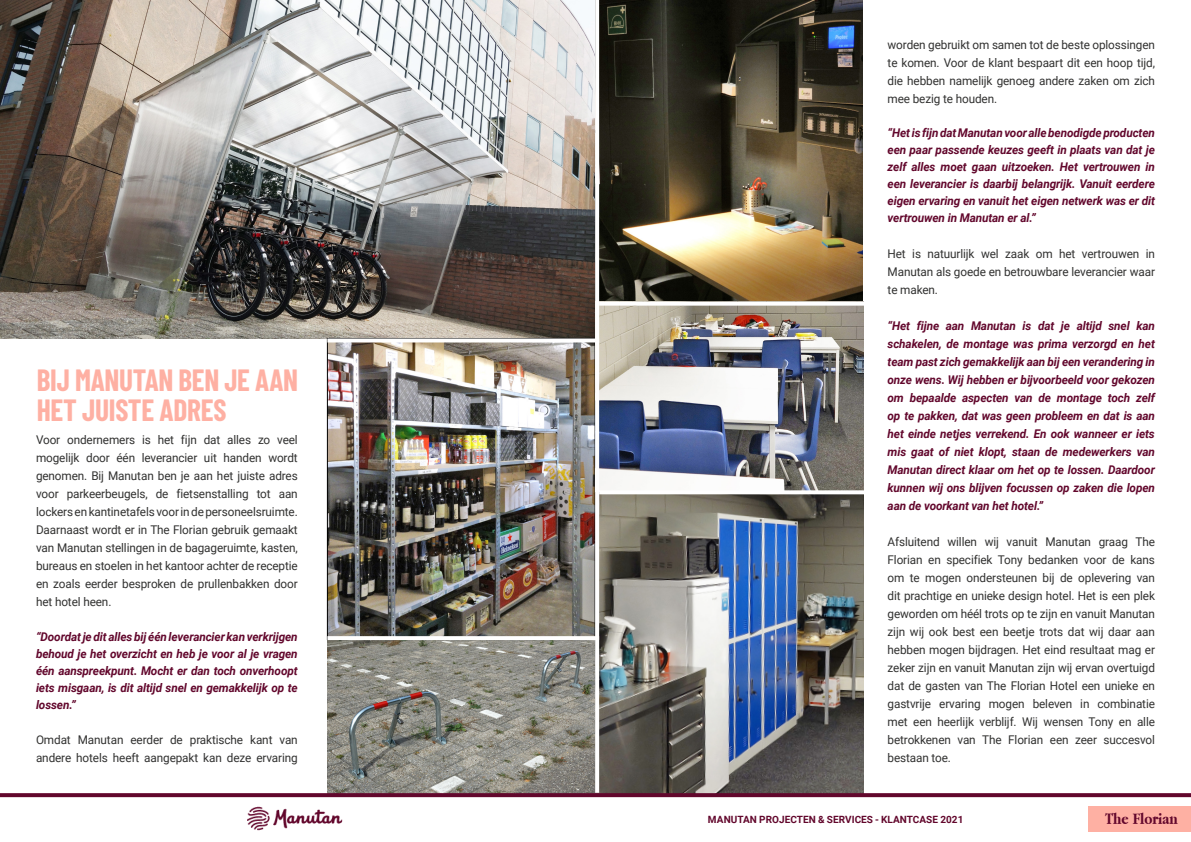
<style>
.page{position:relative;width:1191px;height:842px;background:#fff}
.page>*{position:absolute;margin:0;border:0;box-sizing:border-box;transform-origin:0 0}
.t1{font:700 30px "Barlow Condensed";letter-spacing:-.01em;color:#feb0a3}
.t2{font:700 16.6px "Apple Garamond";color:#62072c}
.t3{font:12px/18px "Roboto";letter-spacing:-.01em;color:#313130;text-align:justify}
.t4{font:italic 700 12px/18px "Roboto";letter-spacing:-.01em;color:#62072c;text-align:justify}
.t5{font:700 10px "Roboto";letter-spacing:.005em;color:#62072c}
</style>
<div class="page">
<img style="left:0;top:0;width:595px;height:338px">
<img style="left:599px;top:0;width:264px;height:793px">
<img style="left:327px;top:342px;width:268px;height:451px">
<svg style="left:327px;top:636px;width:268px;height:4px"></svg>
<hr style="left:599px;top:490px;width:272px;height:4px;background:#fff">
<svg style="left:599px;top:302px;width:265px;height:4px"></svg>
<svg style="left:327px;top:338px;width:268px;height:4px"></svg>
<div style="left:1088px;top:806px;width:103px;height:26px;background:#feb0a3"></div>
<img style="left:247px;top:806px;width:96px;height:25px">
<svg style="left:595px;top:0;width:4px;height:793px"></svg>
<svg style="left:0;top:793px;width:1191px;height:4px;background:#650d31"></svg>
<p class="t1" style="left:37px;top:359px;width:263px">BIJ MANUTAN BEN JE AAN</p>
<p class="t1" style="left:37px;top:389px;width:191px">HET JUISTE ADRES</p>
<p class="t3" style="left:36px;top:430px;width:263px">Voor ondernemers is het fijn dat alles zo veel mogelijk door één leverancier uit handen wordt genomen. Bij Manutan ben je aan het juiste adres voor parkeerbeugels, de fietsenstalling tot aan lockers en kantinetafels voor in de personeelsruimte.<br>Daarnaast wordt er in The Florian gebruik gemaakt van Manutan stellingen in de bagageruimte, kasten, bureaus en stoelen in het kantoor achter de receptie en zoals eerder besproken de prullenbakken door het hotel heen.</p>
<p class="t4" style="left:36px;top:628px;width:263px;line-height:17px">“Doordat je dit alles bij één leverancier kan verkrijgen behoud je het overzicht en heb je voor al je vragen één aanspreekpunt. Mocht er dan toch onverhoopt iets misgaan, is dit altijd snel en gemakkelijk op te lossen.”</p>
<p class="t3" style="left:36px;top:730px;width:263px">Omdat Manutan eerder de praktische kant van andere hotels heeft aangepakt kan deze ervaring</p>
<p class="t3" style="left:887px;top:35px;width:269px">worden gebruikt om samen tot de beste oplossingen te komen. Voor de klant bespaart dit een hoop tijd, die hebben namelijk genoeg andere zaken om zich mee bezig te houden.</p>
<p class="t4" style="left:887px;top:124px;width:269px;line-height:17px">“Het is fijn dat Manutan voor alle benodigde producten een paar passende keuzes geeft in plaats van dat je zelf alles moet gaan uitzoeken. Het vertrouwen in een leverancier is daarbij belangrijk. Vanuit eerdere eigen ervaring en vanuit het eigen netwerk was er dit vertrouwen in Manutan er al.”</p>
<p class="t3" style="left:887px;top:244px;width:269px">Het is natuurlijk wel zaak om het vertrouwen in Manutan als goede en betrouwbare leverancier waar te maken.</p>
<p class="t4" style="left:887px;top:316px;width:269px">“Het fijne aan Manutan is dat je altijd snel kan schakelen, de montage was prima verzorgd en het team past zich gemakkelijk aan bij een verandering in onze wens. Wij hebben er bijvoorbeeld voor gekozen om bepaalde aspecten van de montage toch zelf op te pakken, dat was geen probleem en dat is aan het einde netjes verrekend. En ook wanneer er iets mis gaat of niet klopt, staan de medewerkers van Manutan direct klaar om het op te lossen. Daardoor kunnen wij ons blijven focussen op zaken die lopen aan de voorkant van het hotel.”</p>
<p class="t3" style="left:887px;top:532px;width:269px">Afsluitend willen wij vanuit Manutan graag The Florian en specifiek Tony bedanken voor de kans om te mogen ondersteunen bij de oplevering van dit prachtige en unieke design hotel. Het is een plek geworden om héél trots op te zijn en vanuit Manutan zijn wij ook best een beetje trots dat wij daar aan hebben mogen bijdragen. Het eind resultaat mag er zeker zijn en vanuit Manutan zijn wij ervan overtuigd dat de gasten van The Florian Hotel een unieke en gastvrije ervaring mogen beleven in combinatie met een heerlijk verblijf. Wij wensen Tony en alle betrokkenen van The Florian een zeer succesvol bestaan toe.</p>
<p class="t5" style="left:708px;top:812px;width:257px">MANUTAN PROJECTEN &amp; SERVICES - KLANTCASE 2021</p>
<p class="t2" style="left:1105px;top:809px;width:74px">The Florian</p>
</div>
